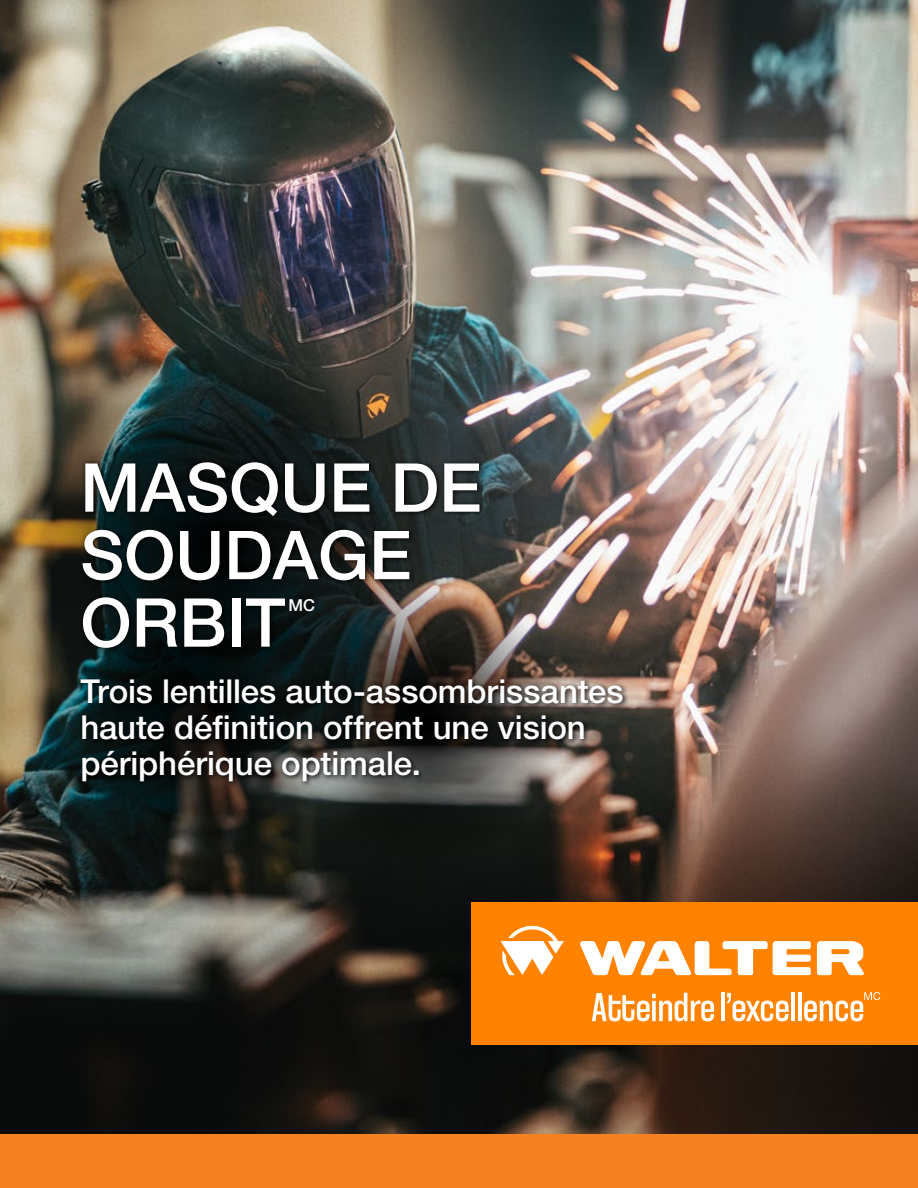
<style>
.page{position:relative;width:918px;height:1188px;background:#fff}
.page>*{position:absolute;margin:0;border:0;box-sizing:border-box;transform-origin:0 0}
.t1{font:500 67.5px/67.5px "Helvetica Neue LT Std";color:#fff}
.t2{font:500 33px/36px "Helvetica Neue LT Std";letter-spacing:-.005em;color:#fff}
.t3{font:500 16.5px "Helvetica Neue LT Std";color:#fff}
</style>
<div class="page">
<img style="left:0;top:0;width:918px;height:1134px">
<svg style="left:282px;top:576px;width:286px;height:286px;background:#242825"></svg>
<svg style="left:53px;top:582px;width:287px;height:286px;background:#1c2421"></svg>
<svg style="left:19px;top:345px;width:398px;height:399px;background:#32362d"></svg>
<div style="left:0;top:1134px;width:918px;height:54px;background:#f58220"></div>
<div style="left:77px;top:459px;width:552px;height:328px;background:#000;opacity:.9"></div>
<div style="left:472px;top:902px;width:446px;height:143px;background:#ff8300"></div>
<svg style="left:501px;top:926px;width:63px;height:49px"></svg>
<svg style="left:817px;top:941px;width:47px;height:34px"></svg>
<svg style="left:580px;top:941px;width:231px;height:34px"></svg>
<svg style="left:592px;top:993px;width:122px;height:28px"></svg>
<hr style="left:722px;top:993px;width:3px;height:28px;background:#fff">
<svg style="left:727px;top:993px;width:62px;height:28px"></svg>
<hr style="left:791px;top:993px;width:4px;height:28px;background:#fff">
<hr style="left:798px;top:993px;width:4px;height:28px;background:#fff">
<svg style="left:804px;top:992px;width:76px;height:29px"></svg>
<h1 class="t1" style="left:80px;top:453px;width:403px">MASQUE DE<br>SOUDAGE<br>ORBIT</h1>
<p class="t3" style="left:288px;top:595px;width:28px">MC</p>
<p class="t2" style="left:80px;top:673px;width:545px">Trois lentilles auto-assombrissantes haute définition offrent une vision périphérique optimale.</p>
</div>
